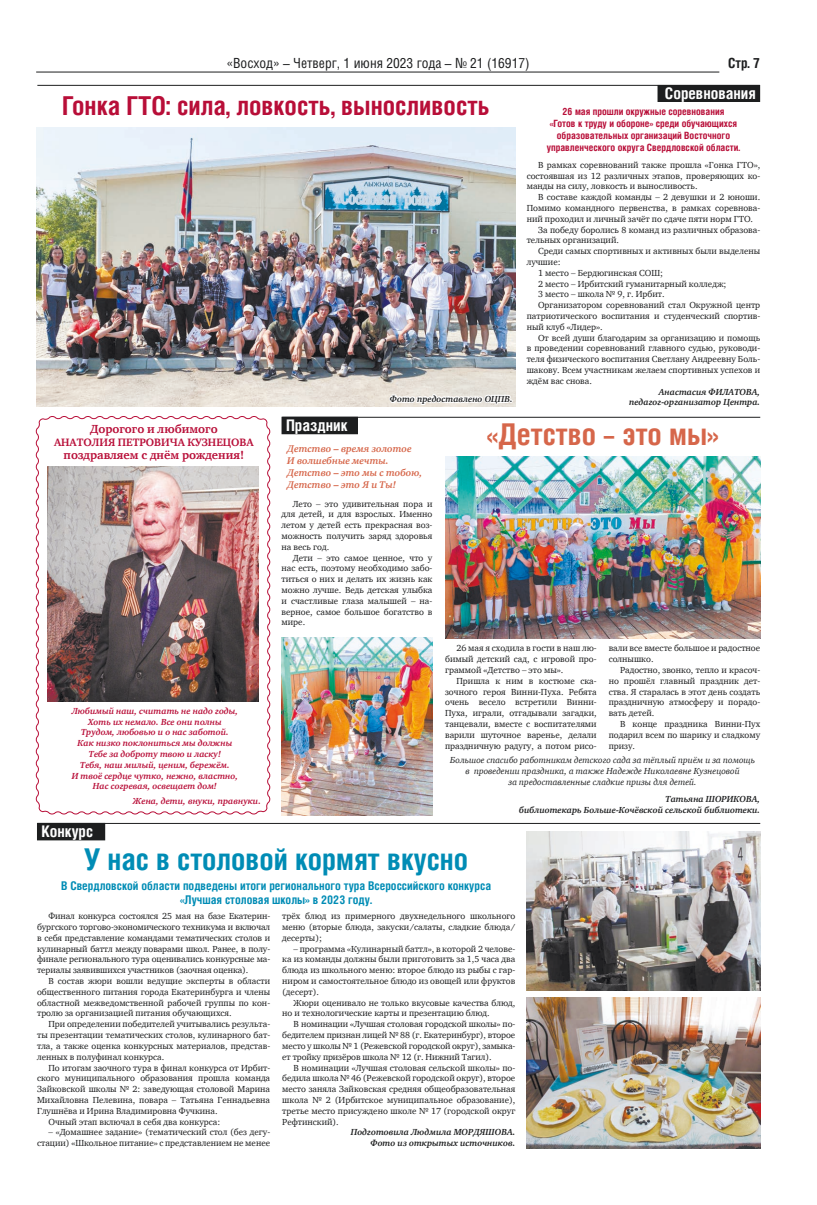
<style>
.page{position:relative;width:817px;height:1205px;background:#fff}
.page>*{position:absolute;margin:0;border:0;box-sizing:border-box;transform-origin:0 0}
.t1{font:700 30px "Helios Cond";color:#008cb5}
.t2{font:700 30px "Helios Cond";color:#d6664a}
.t3{font:700 26px "Helios Cond";color:#b80e38}
.t4{font:700 16px "Helios Cond";color:#fff}
.t5{font:14px "Helios Cond";color:#1d1e1f}
.t6{font:700 14px "Helios Cond";color:#1d1e1f}
.t7{font:700 12px/14px "Helios Cond";color:#008cb5;text-align:center}
.t8{font:700 12px "Charter C";color:#b80e38}
.t9{font:700 11px "Charter C";color:#b80e38}
.t10{font:700 10px/12px "Helios Cond";color:#b80e38;text-align:center}
.t11{font:italic 700 10px/12px "Charter C";color:#d6664a}
.t12{font:9px/10.8px "Charter C";color:#1d1e1f;text-align:justify}
.t13{font:italic 700 9px/10.8px "Charter C";color:#b80e38;text-align:center}
.t14{font:italic 700 9px/10.8px "Charter C";color:#1d1e1f;text-align:right}
.t15{font:italic 9px/10.8px "Charter C";color:#1d1e1f;text-align:center}
</style>
<div class="page">
<hr style="left:36px;top:72px;width:683px;height:1px;background:#1d1e1f">
<hr style="left:37px;top:85px;width:722px;height:1px;background:#1d1e1f">
<div style="left:658px;top:85px;width:101px;height:16px;background:#1d1e1f"></div>
<div style="left:657px;top:85px;width:102px;height:17px;border:1px solid #1d1e1f"></div>
<div style="left:37px;top:823px;width:68px;height:17px;background:#1d1e1f"></div>
<hr style="left:38px;top:823px;width:722px;height:1px;background:#1d1e1f">
<img style="left:526px;top:831px;width:234px;height:159px">
<img style="left:526px;top:997px;width:234px;height:151px">
<div style="left:282px;top:417px;width:75px;height:17px;background:#1d1e1f"></div>
<hr style="left:282px;top:417px;width:478px;height:1px;background:#1d1e1f">
<img style="left:445px;top:456px;width:315px;height:182px">
<img style="left:281px;top:637px;width:151px;height:178px">
<img style="left:37px;top:127px;width:478px;height:279px">
<svg style="left:35px;top:416px;width:236px;height:399px"></svg>
<img style="left:48px;top:466px;width:211px;height:236px">
<svg style="left:387px;top:377px;width:127px;height:41px"></svg>
<h3 class="t5" style="left:226px;top:54px;width:304px">«Восход» – Четверг, 1 июня 2023 года – № 21 (16917)</h3>
<h3 class="t6" style="left:728px;top:55px;width:33px">Стр. 7</h3>
<h3 class="t4" style="left:664px;top:83px;width:92px">Соревнования</h3>
<h2 class="t3" style="left:62px;top:90px;width:429px">Гонка ГТО: сила, ловкость, выносливость</h2>
<p class="t10" style="left:546px;top:105px;width:195px">26 мая прошли окружные соревнования<br>«Готов к труду и обороне» среди обучающихся образовательных организаций Восточного управленческого округа Свердловской области.</p>
<p class="t12" style="left:526px;top:159px;width:235px;text-indent:11px">В рамках соревнований также прошла «Гонка ГТО», состоявшая из 12 различных этапов, проверяющих ко&shy;манды на силу, ловкость и выносливость.</p>
<p class="t12" style="left:538px;top:192px;width:224px">В составе каждой команды – 2 девушки и 2 юноши.</p>
<p class="t12" style="left:526px;top:203px;width:235px">Помимо командного первенства, в рамках соревнова-</p>
<p class="t12" style="left:526px;top:213px;width:228px">ний проходил и личный зачёт по сдаче пяти норм ГТО.</p>
<p class="t12" style="left:538px;top:224px;width:224px">За победу боролись 8 команд из различных образова-</p>
<p class="t12" style="left:526px;top:235px;width:94px">тельных организаций.</p>
<p class="t12" style="left:538px;top:246px;width:224px">Среди самых спортивных и активных были выделены</p>
<p class="t12" style="left:526px;top:257px;width:35px">лучшие:</p>
<p class="t12" style="left:538px;top:267px;width:126px">1 место – Бердюгинская СОШ;</p>
<p class="t12" style="left:538px;top:278px;width:190px">2 место – Ирбитский гуманитарный колледж;</p>
<p class="t12" style="left:538px;top:289px;width:128px">3 место – школа № 9, г. Ирбит.</p>
<p class="t12" style="left:538px;top:300px;width:224px">Организатором соревнований стал Окружной центр</p>
<p class="t12" style="left:526px;top:311px;width:235px">патриотического воспитания и студенческий спортив-</p>
<p class="t12" style="left:526px;top:321px;width:77px">ный клуб «Лидер».</p>
<p class="t12" style="left:538px;top:332px;width:224px">От всей души благодарим за организацию и помощь</p>
<p class="t12" style="left:526px;top:343px;width:235px">в проведении соревнований главного судью, руководи-</p>
<p class="t12" style="left:526px;top:354px;width:235px">теля физического воспитания Светлану Андреевну Боль-</p>
<p class="t12" style="left:526px;top:365px;width:235px">шакову. Всем участникам желаем спортивных успехов и</p>
<p class="t12" style="left:526px;top:375px;width:67px">ждём вас снова.</p>
<p class="t14" style="left:629px;top:386px;width:133px">Анастасия ФИЛАТОВА, педагог-организатор Центра.</p>
<p class="t14" style="left:390px;top:394px;width:124px">Фото предоставлено ОЦПВ.</p>
<h3 class="t8" style="left:90px;top:422px;width:129px">Дорогого и любимого</h3>
<p class="t9" style="left:54px;top:436px;width:201px">АНАТОЛИЯ ПЕТРОВИЧА КУЗНЕЦОВА</p>
<h3 class="t8" style="left:64px;top:448px;width:182px">поздравляем с днём рождения!</h3>
<p class="t13" style="left:72px;top:705px;width:168px">Любимый наш, считать не надо годы,<br>Хоть их немало. Все они полны<br>Трудом, любовью и о нас заботой.<br>Как низко поклониться мы должны<br>Тебе за доброту твою и ласку!<br>Тебя, наш милый, ценим, бережём.<br>И твоё сердце чутко, нежно, властно,<br>Нас согревая, освещает дом!</p>
<p class="t13" style="left:133px;top:796px;width:129px">Жена, дети, внуки, правнуки.</p>
<h3 class="t4" style="left:286px;top:415px;width:63px">Праздник</h3>
<h1 class="t2" style="left:487px;top:417px;width:233px">«Детство – это мы»</h1>
<p class="t11" style="left:287px;top:443px;width:137px">Детство – время золотое<br>И волшебные мечты.<br>Детство – это мы с тобою,<br>Детство – это Я и Ты!</p>
<p class="t12" style="left:281px;top:498px;width:152px;text-indent:11px">Лето – это удивительная пора и для детей, и для взрослых. Именно летом у детей есть прекрасная воз&shy;можность получить заряд здоровья на весь год.</p>
<p class="t12" style="left:281px;top:552px;width:152px;text-indent:11px">Дети – это самое ценное, что у нас есть, поэтому необходимо забо&shy;титься о них и делать их жизнь как можно лучше. Ведь детская улыбка и счастливые глаза малышей – на&shy;верное, самое большое богатство в мире.</p>
<p class="t12" style="left:608px;top:643px;width:153px">вали все вместе большое и радостное солнышко.</p>
<p class="t12" style="left:608px;top:664px;width:153px;text-indent:11px">Радостно, звонко, тепло и красоч&shy;но прошёл главный праздник дет&shy;ства. Я старалась в этот день создать праздничную атмосферу и порадо&shy;вать детей.</p>
<p class="t12" style="left:608px;top:718px;width:153px;text-indent:11px">В конце праздника Винни-Пух подарил всем по шарику и сладкому призу.</p>
<p class="t15" style="left:450px;top:755px;width:306px">Большое спасибо работникам детского сада за тёплый приём и за помощь в проведении праздника, а также Надежде Николаевне Кузнецовой<br>за предоставленные сладкие призы для детей.</p>
<p class="t14" style="left:519px;top:793px;width:242px">Татьяна ШОРИКОВА,<br>библиотекарь Больше-Кочёвской сельской библиотеки.</p>
<p class="t12" style="left:445px;top:643px;width:153px;text-indent:11px">26 мая я сходила в гости в наш лю&shy;бимый детский сад, с игровой про&shy;граммой «Детство – это мы».</p>
<p class="t12" style="left:445px;top:675px;width:153px;text-indent:11px">Пришла к ним в костюме ска&shy;зочного героя Винни-Пуха. Ребята очень весело встретили Винни-Пуха, играли, отгадывали загадки, танцевали, вместе с воспитателями варили шуточное варенье, делали праздничную радугу, а потом рисо-</p>
<h3 class="t4" style="left:41px;top:821px;width:53px">Конкурс</h3>
<h1 class="t1" style="left:84px;top:841px;width:385px">У нас в столовой кормят вкусно</h1>
<h3 class="t7" style="left:61px;top:878px;width:431px">В Свердловской области подведены итоги регионального тура Всероссийского конкурса «Лучшая столовая школы» в 2023 году.</h3>
<p class="t12" style="left:37px;top:911px;width:234px;text-indent:11px">Финал конкурса состоялся 25 мая на базе Екатерин&shy;бургского торгово-экономического техникума и включал в себя представление командами тематических столов и кулинарный баттл между поварами школ. Ранее, в полу&shy;финале регионального тура оценивались конкурсные ма&shy;териалы заявившихся участников (заочная оценка).</p>
<p class="t12" style="left:37px;top:975px;width:234px;text-indent:11px">В состав жюри вошли ведущие эксперты в области общественного питания города Екатеринбурга и члены областной межведомственной рабочей группы по кон&shy;тролю за организацией питания обучающихся.</p>
<p class="t12" style="left:37px;top:1019px;width:234px;text-indent:11px">При определении победителей учитывались результа&shy;ты презентации тематических столов, кулинарного бат&shy;тла, а также оценка конкурсных материалов, представ&shy;ленных в полуфинал конкурса.</p>
<p class="t12" style="left:48px;top:1062px;width:223px">По итогам заочного тура в финал конкурса от Ирбит-</p>
<p class="t12" style="left:37px;top:1073px;width:234px">ского муниципального образования прошла команда</p>
<p class="t12" style="left:37px;top:1083px;width:234px">Зайковской школы № 2: заведующая столовой Марина</p>
<p class="t12" style="left:37px;top:1094px;width:234px">Михайловна Пелевина, повара – Татьяна Геннадьевна</p>
<p class="t12" style="left:37px;top:1105px;width:182px">Глушнёва и Ирина Владимировна Фучкина.</p>
<p class="t12" style="left:48px;top:1116px;width:173px">Очный этап включал в себя два конкурса:</p>
<p class="t12" style="left:37px;top:1127px;width:234px;text-align:right">– «Домашнее задание» (тематический стол (без дегу&shy;стации) «Школьное питание» с представлением не менее</p>
<p class="t12" style="left:282px;top:911px;width:234px">трёх блюд из примерного двухнедельного школьного меню (вторые блюда, закуски/салаты, сладкие блюда/ десерты);</p>
<p class="t12" style="left:282px;top:943px;width:234px;text-indent:11px">– программа «Кулинарный баттл», в которой 2 челове&shy;ка из команды должны были приготовить за 1,5 часа два блюда из школьного меню: второе блюдо из рыбы с гар&shy;ниром и самостоятельное блюдо из овощей или фруктов (десерт).</p>
<p class="t12" style="left:282px;top:997px;width:234px;text-indent:11px">Жюри оценивало не только вкусовые качества блюд, но и технологические карты и презентацию блюд.</p>
<p class="t12" style="left:282px;top:1019px;width:234px;text-indent:11px">В номинации «Лучшая столовая городской школы» по&shy;бедителем признан лицей № 88 (г. Екатеринбург), второе место у школы № 1 (Режевской городской округ), замыка&shy;ет тройку призёров школа № 12 (г. Нижний Тагил).</p>
<p class="t12" style="left:282px;top:1062px;width:234px;text-indent:11px">В номинации «Лучшая столовая сельской школы» по&shy;бедила школа № 46 (Режевской городской округ), второе место заняла Зайковская средняя общеобразовательная школа № 2 (Ирбитское муниципальное образование), третье место присуждено школе № 17 (городской округ Рефтинский).</p>
<p class="t14" style="left:351px;top:1127px;width:166px">Подготовила Людмила МОРДЯШОВА.<br>Фото из открытых источников.</p>
</div>
